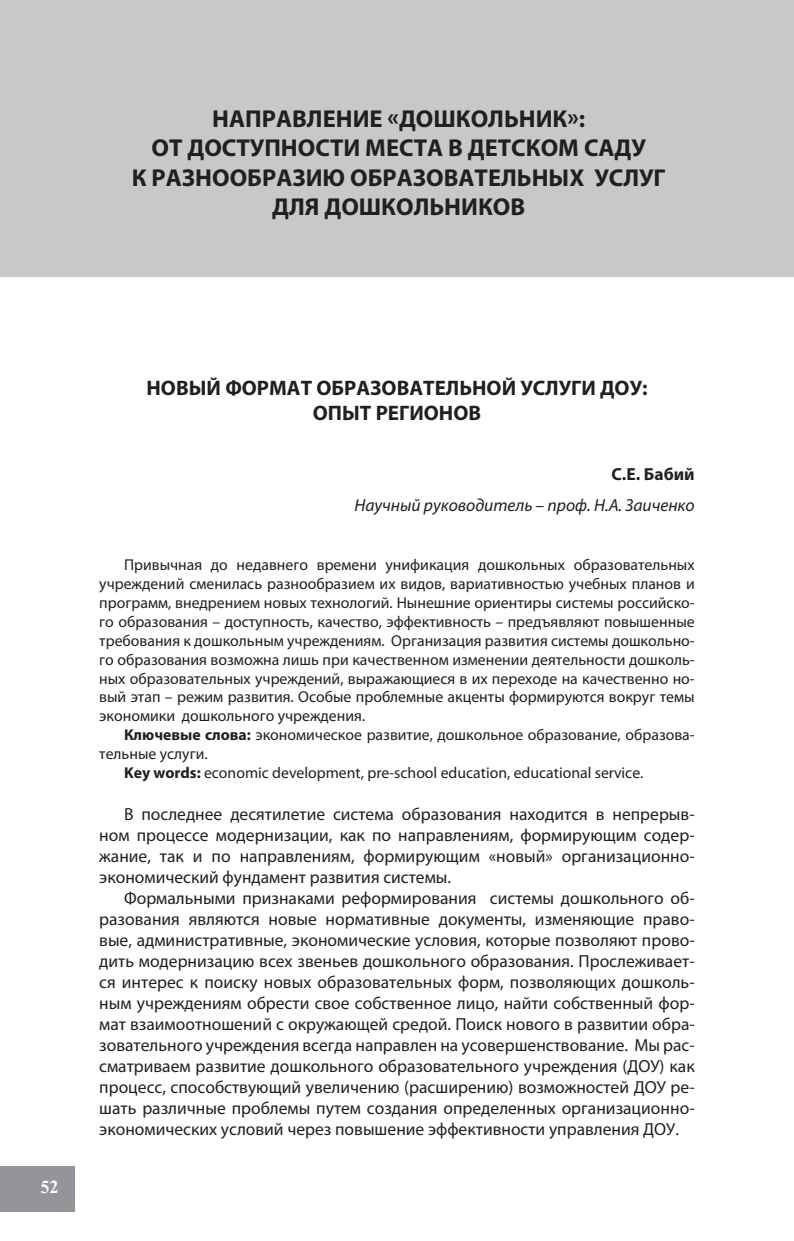
<style>
.page{position:relative;width:794px;height:1241px;background:#fff}
.page>*{position:absolute;margin:0;border:0;box-sizing:border-box;transform-origin:0 0}
.t1{font:700 24.5px "Myriad Pro";color:#231f20}
.t2{font:700 21px/25.2px "Myriad Pro";color:#231f20;text-align:center}
.t3{font:17.5px "Myriad Pro";color:#231f20}
.t4{font:italic 17.5px/31px "Myriad Pro";color:#231f20;text-align:right}
.t5{font:700 17.5px "Newton C";color:#fff}
.t6{font:15.75px "Myriad Pro";color:#231f20}
.s1{font-weight:700;font-style:normal}
.s2{font-weight:700}
</style>
<div class="page">
<div style="left:0;top:1166px;width:74px;height:45px;background:#939598"></div>
<div style="left:0;top:0;width:794px;height:277px;background:#c7c8ca"></div>
<p class="t1" style="left:212px;top:103px;width:34px">Направление</p>
<p class="t1" style="left:388px;top:103px;width:199px">«ДОШКОЛЬНИК»:</p>
<p class="t1" style="left:152px;top:132px;width:53px">от дос</p>
<p class="t1" style="left:236px;top:132px;width:31px">тупнос</p>
<p class="t1" style="left:330px;top:132px;width:52px">ти мес</p>
<p class="t1" style="left:414px;top:132px;width:187px">тавдетском саду</p>
<p class="t1" style="left:132px;top:161px;width:37px">к разнообрази</p>
<p class="t1" style="left:323px;top:161px;width:44px">ю образова</p>
<p class="t1" style="left:474px;top:161px;width:136px">тел ьных услу</p>
<p class="t1" style="left:653px;top:161px;width:13px">г</p>
<p class="t1" style="left:272px;top:191px;width:72px">дл я дош</p>
<p class="t1" style="left:381px;top:191px;width:128px">кол ьни ков</p>
<p class="t5" style="left:41px;top:1177px;width:20px">52</p>
<p class="t2" style="left:146px;top:374px;width:502px">НОВЫЙ ФОРМАТ ОБРАЗОВАТЕЛЬНОЙ УСЛУГИ ДОУ:<br>ОПЫТ РЕГИОНОВ</p>
<p class="t4" style="left:354px;top:458px;width:342px"><span class="s1">С.Е. Бабий<br></span>Научный руководитель – проф. Н.А. Заиченко</p>
<p class="t6" style="left:124px;top:555px;width:572px">Привычная до недавнего времени унификация дошкольных образовательных</p>
<p class="t6" style="left:99px;top:574px;width:597px">учреждений сменилась разнообразием их видов, вариативностью учебных планов и</p>
<p class="t6" style="left:99px;top:592px;width:597px">программ, внедрением новых технологий. Нынешние ориентиры системы российско-</p>
<p class="t6" style="left:99px;top:611px;width:597px">го образования – доступность, качество, эффективность – предъявляют повышенные</p>
<p class="t6" style="left:99px;top:630px;width:597px">требования к дошкольным учреждениям. Организация развития системы дошкольно-</p>
<p class="t6" style="left:99px;top:649px;width:597px">го образования возможна лишь при качественном изменении деятельности дошколь-</p>
<p class="t6" style="left:99px;top:668px;width:597px">ных образовательных учреждений, выражающиеся в их переходе на качественно но-</p>
<p class="t6" style="left:99px;top:687px;width:597px">вый этап – режим развития. Особые проблемные акценты формируются вокруг темы</p>
<p class="t6" style="left:99px;top:706px;width:267px">экономики дошкольного учреждения.</p>
<p class="t6" style="left:124px;top:725px;width:572px"><span class="s2">Ключевые слова:</span> экономическое развитие, дошкольное образование, образова-</p>
<p class="t6" style="left:99px;top:744px;width:110px">тельные услуги.</p>
<p class="t6" style="left:124px;top:763px;width:521px"><span class="s2">Key words:</span> economic development, pre-school education, educational service.</p>
<p class="t3" style="left:124px;top:803px;width:572px">В последнее десятилетие система образования находится в непрерыв-</p>
<p class="t3" style="left:99px;top:824px;width:597px">ном процессе модернизации, как по направлениям, формирующим содер-</p>
<p class="t3" style="left:99px;top:845px;width:597px">жание, так и по направлениям, формирующим «новый» организационно-</p>
<p class="t3" style="left:99px;top:866px;width:353px">экономический фундамент развития системы.</p>
<p class="t3" style="left:124px;top:887px;width:572px">Формальными признаками реформирования системы дошкольного об-</p>
<p class="t3" style="left:99px;top:908px;width:597px">разования являются новые нормативные документы, изменяющие право-</p>
<p class="t3" style="left:99px;top:929px;width:597px">вые, административные, экономические условия, которые позволяют прово-</p>
<p class="t3" style="left:99px;top:950px;width:597px">дить модернизацию всех звеньев дошкольного образования. Прослеживает-</p>
<p class="t3" style="left:99px;top:971px;width:597px">ся интерес к поиску новых образовательных форм, позволяющих дошколь-</p>
<p class="t3" style="left:99px;top:992px;width:597px">ным учреждениям обрести свое собственное лицо, найти собственный фор-</p>
<p class="t3" style="left:99px;top:1013px;width:597px">мат взаимоотношений с окружающей средой. Поиск нового в развитии обра-</p>
<p class="t3" style="left:99px;top:1034px;width:597px">зовательного учреждения всегда направлен на усовершенствование. Мы рас-</p>
<p class="t3" style="left:99px;top:1055px;width:597px">сматриваем развитие дошкольного образовательного учреждения (ДОУ) как</p>
<p class="t3" style="left:99px;top:1076px;width:597px">процесс, способствующий увеличению (расширению) возможностей ДОУ ре-</p>
<p class="t3" style="left:99px;top:1097px;width:597px">шать различные проблемы путем создания определенных организационно-</p>
<p class="t3" style="left:99px;top:1118px;width:581px">экономических условий через повышение эффективности управления ДОУ.</p>
</div>
